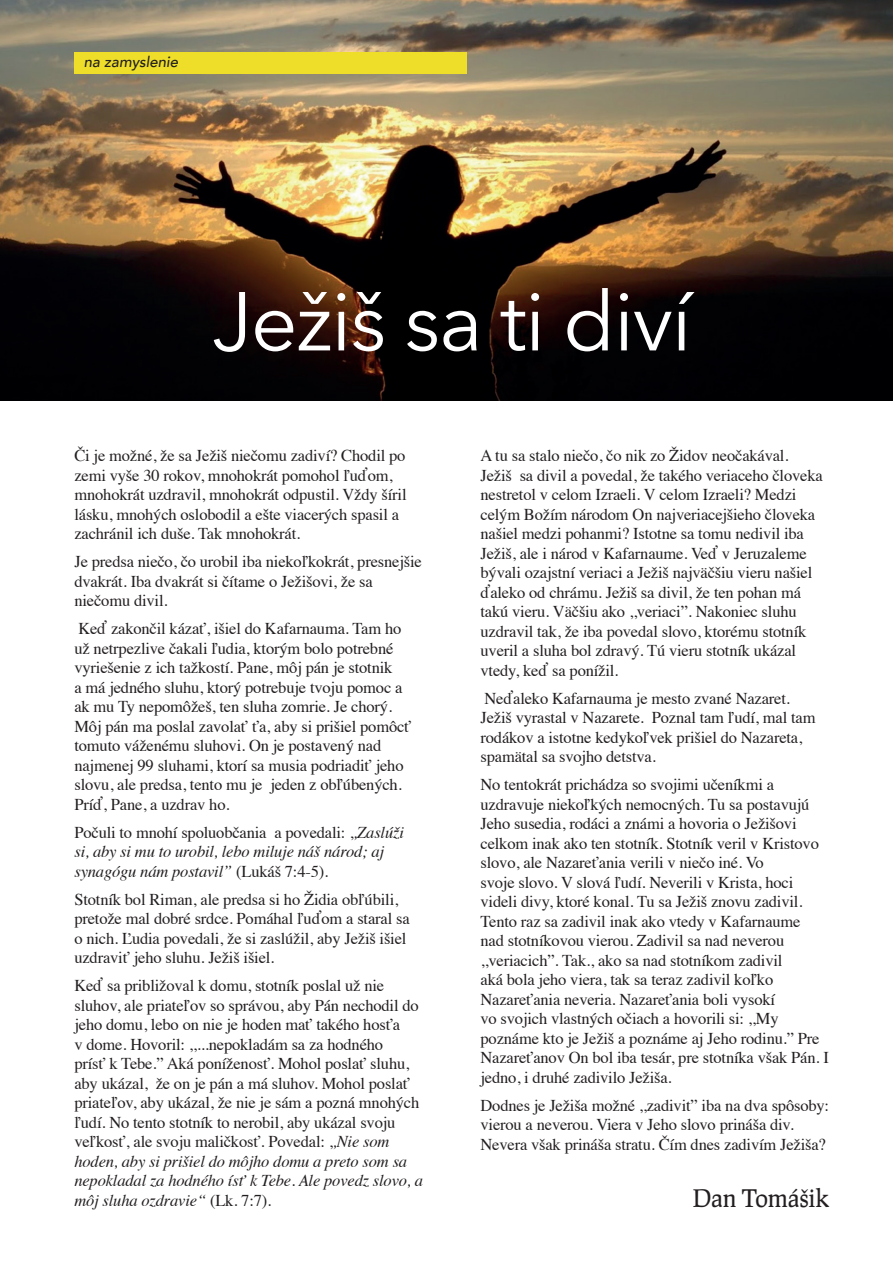
<style>
.page{position:relative;width:893px;height:1263px;background:#fff}
.page>*{position:absolute;margin:0;border:0;box-sizing:border-box;transform-origin:0 0}
.t1{font:82.5px "Avenir Next";letter-spacing:-.02em;color:#fff}
.t2{font:24px "Prociono";color:#231f20}
.t3{font:16.5px/19.5px "Times";letter-spacing:-.01em;color:#231f20}
.t4{font:italic 16.5px/19.5px "Times";letter-spacing:-.01em;color:#231f20}
.t5{font:italic 500 15px "Avenir";color:#231f20}
.s1{font-style:normal}
.s2{font-style:italic}
</style>
<div class="page">
<img style="left:0;top:0;width:893px;height:401px">
<div style="left:74px;top:52px;width:393px;height:21px;background:#eede29"></div>
<p class="t5" style="left:84px;top:53px;width:96px">na zamyslenie</p>
<h1 class="t1" style="left:212px;top:252px;width:482px">Ježiš sa ti diví</h1>
<p class="t3" style="left:74px;top:444px;width:334px">Či je možné, že sa Ježiš niečomu zadiví? Chodil po zemi vyše 30 rokov, mnohokrát pomohol ľuďom, mnohokrát uzdravil, mnohokrát odpustil. Vždy šíril lásku, mnohých oslobodil a ešte viacerých spasil a zachránil ich duše. Tak mnohokrát.</p>
<p class="t3" style="left:74px;top:550px;width:349px">Je predsa niečo, čo urobil iba niekoľkokrát, presnejšie dvakrát. Iba dvakrát si čítame o Ježišovi, že sa niečomu divil.</p>
<p class="t3" style="left:74px;top:617px;width:339px">Keď zakončil kázať, išiel do Kafarnauma. Tam ho už netrpezlive čakali ľudia, ktorým bolo potrebné vyriešenie z ich tažkostí. Pane, môj pán je stotnik<br>a má jedného sluhu, ktorý potrebuje tvoju pomoc a ak mu Ty nepomôžeš, ten sluha zomrie. Je chorý.<br>Môj pán ma poslal zavolať ťa, aby si prišiel pomôcť tomuto váženému sluhovi. On je postavený nad najmenej 99 sluhami, ktorí sa musia podriadiť jeho slovu, ale predsa, tento mu je jeden z obľúbených.<br>Príď, Pane, a uzdrav ho.</p>
<p class="t4" style="left:74px;top:821px;width:331px"><span class="s1">Počuli to mnohí spoluobčania a povedali: ,</span>,Zaslúži si, aby si mu to urobil, lebo miluje náš národ; aj synagógu nám postavil” <span class="s1">(Lukáš 7:4-5).</span></p>
<p class="t3" style="left:74px;top:888px;width:337px">Stotník bol Riman, ale predsa si ho Židia obľúbili, pretože mal dobré srdce. Pomáhal ľuďom a staral sa o nich. Ľudia povedali, že si zaslúžil, aby Ježiš išiel uzdraviť jeho sluhu. Ježiš išiel.</p>
<p class="t3" style="left:74px;top:974px;width:350px">Keď sa približoval k domu, stotník poslal už nie sluhov, ale priateľov so správou, aby Pán nechodil do jeho domu, lebo on nie je hoden mať takého hosťa<br>v dome. Hovoril: ,,...nepokladám sa za hodného<br>prísť k Tebe.” Aká poníženosť. Mohol poslať sluhu, aby ukázal, že on je pán a má sluhov. Mohol poslať priateľov, aby ukázal, že nie je sám a pozná mnohých ľudí. No tento stotník to nerobil, aby ukázal svoju veľkosť, ale svoju maličkosť. Povedal: ,<span class="s2">,Nie som hoden, aby si prišiel do môjho domu a preto som sa nepokladal za hodného ísť k Tebe. Ale povedz slovo, a môj sluha ozdravie“</span> (Lk. 7:7).</p>
<p class="t3" style="left:480px;top:444px;width:344px">A tu sa stalo niečo, čo nik zo Židov neočakával.<br>Ježiš sa divil a povedal, že takého veriaceho človeka nestretol v celom Izraeli. V celom Izraeli? Medzi celým Božím národom On najveriacejšieho človeka našiel medzi pohanmi? Istotne sa tomu nedivil iba Ježiš, ale i národ v Kafarnaume. Veď v Jeruzaleme bývali ozajstní veriaci a Ježiš najväčšiu vieru našiel ďaleko od chrámu. Ježiš sa divil, že ten pohan má takú vieru. Väčšiu ako ,,veriaci”. Nakoniec sluhu uzdravil tak, že iba povedal slovo, ktorému stotník uveril a sluha bol zdravý. Tú vieru stotník ukázal vtedy, keď sa ponížil.</p>
<p class="t3" style="left:480px;top:687px;width:336px">Neďaleko Kafarnauma je mesto zvané Nazaret.<br>Ježiš vyrastal v Nazarete. Poznal tam ľudí, mal tam rodákov a istotne kedykoľvek prišiel do Nazareta, spamätal sa svojho detstva.</p>
<p class="t3" style="left:480px;top:773px;width:350px">No tentokrát prichádza so svojimi učeníkmi a uzdravuje niekoľkých nemocných. Tu sa postavujú Jeho susedia, rodáci a známi a hovoria o Ježišovi celkom inak ako ten stotník. Stotník veril v Kristovo slovo, ale Nazareťania verili v niečo iné. Vo<br>svoje slovo. V slová ľudí. Neverili v Krista, hoci videli divy, ktoré konal. Tu sa Ježiš znovu zadivil.<br>Tento raz sa zadivil inak ako vtedy v Kafarnaume<br>nad stotníkovou vierou. Zadivil sa nad neverou ,,veriacich”. Tak., ako sa nad stotníkom zadivil<br>aká bola jeho viera, tak sa teraz zadivil koľko Nazareťania neveria. Nazareťania boli vysokí<br>vo svojich vlastných očiach a hovorili si: ,,My poznáme kto je Ježiš a poznáme aj Jeho rodinu.” Pre Nazareťanov On bol iba tesár, pre stotníka však Pán. I jedno, i druhé zadivilo Ježiša.</p>
<p class="t3" style="left:480px;top:1094px;width:350px">Dodnes je Ježiša možné ,,zadivit” iba na dva spôsoby: vierou a neverou. Viera v Jeho slovo prináša div.<br>Nevera však prináša stratu. Čím dnes zadivím Ježiša?</p>
<h2 class="t2" style="left:693px;top:1183px;width:138px">Dan Tomášik</h2>
</div>
